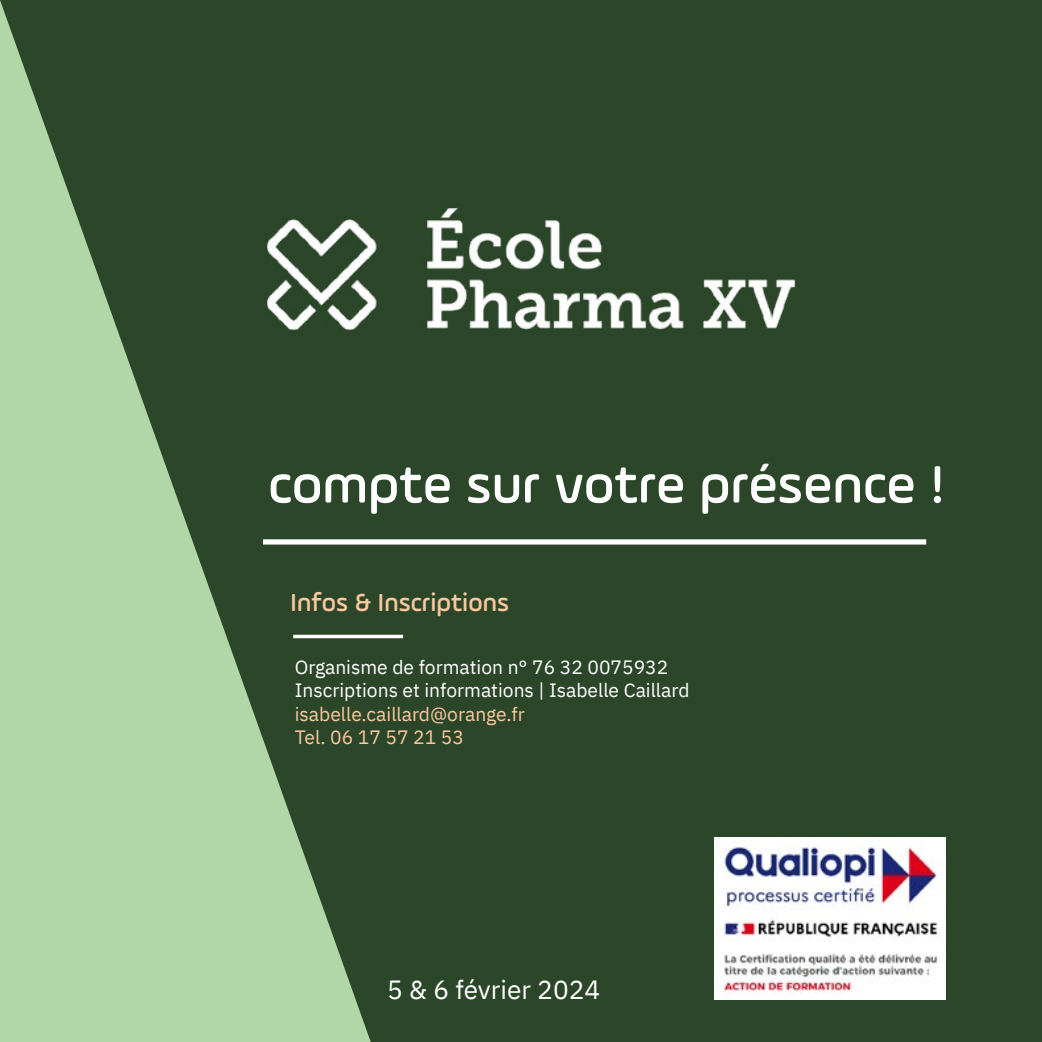
<style>
.page{position:relative;width:1042px;height:1042px;background:#2b4628}
.page>*{position:absolute;margin:0;border:0;box-sizing:border-box;transform-origin:0 0}
.t1{font:500 56px "Ample Soft Pro";color:#fff}
.t2{font:500 26.25px "Ample Soft Pro";color:#fac9a0}
.t3{font:26.25px "IBM Plex Sans";color:#fff}
.t4{font:19.25px/23.1px "IBM Plex Sans";color:#fff}
.t5{font:19.25px/23.1px "IBM Plex Sans";color:#fac9a0}
</style>
<div class="page">
<svg style="left:0;top:0;width:371px;height:1042px;fill:#b1d6a7"></svg>
<div style="left:263px;top:539px;width:663px;height:5px;background:#fff"></div>
<img style="left:167px;top:97px;width:629px;height:343px">
<hr style="left:293px;top:635px;width:110px;height:3px;background:#fff">
<img style="left:714px;top:837px;width:231px;height:162px">
<h1 class="t1" style="left:268px;top:446px;width:678px">compte sur votre présence !</h1>
<h2 class="t2" style="left:290px;top:584px;width:220px">Infos &amp; Inscriptions</h2>
<p class="t4" style="left:295px;top:654px;width:396px">Organisme de formation n° 76 32 0075932<br>Inscriptions et informations | Isabelle Caillard</p>
<p class="t5" style="left:295px;top:700px;width:231px">isabelle.caillard@orange.fr<br>Tel. 06 17 57 21 53</p>
<h2 class="t3" style="left:387px;top:970px;width:215px">5 &amp; 6 février 2024</h2>
</div>
